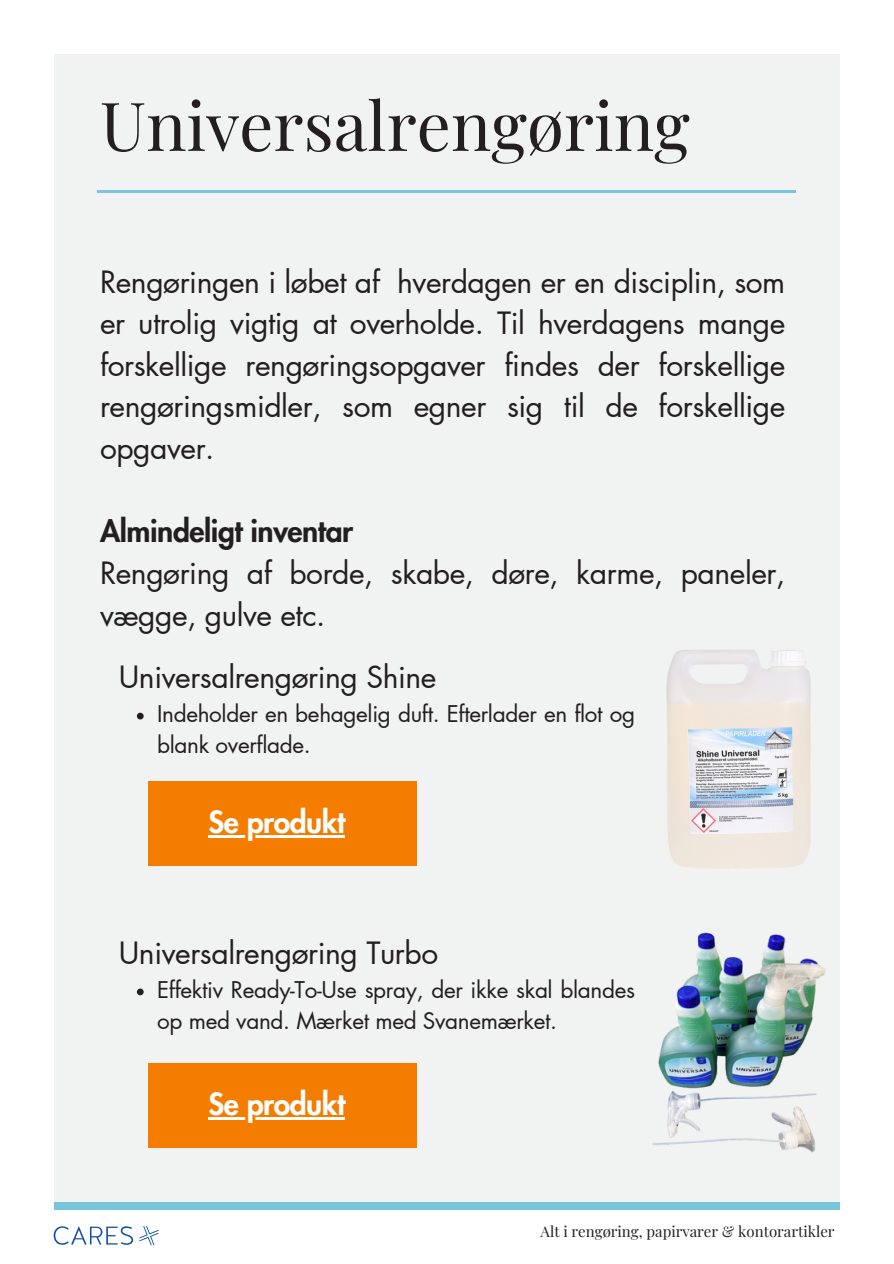
<style>
.page{position:relative;width:894px;height:1264px;background:#fff}
.page>*{position:absolute;margin:0;border:0;box-sizing:border-box;transform-origin:0 0}
.t1{font:67.5px "Playfair Display";color:#231f20}
.t2{font:30px/41.7px "Futura LT Pro";letter-spacing:-.015em;color:#231f20;text-align:justify}
.t3{font:800 30px "Futura LT Pro";letter-spacing:-.015em;color:#231f20}
.t4{font:800 30px "Futura LT Pro";letter-spacing:-.015em;color:#fff}
.t5{font:22.5px/31.5px "Futura LT Pro";letter-spacing:-.015em;color:#231f20}
.t6{font:15px "Playfair Display";color:#231f20}
</style>
<div class="page">
<div style="left:54px;top:54px;width:785px;height:1155px;background:#f1f2f2"></div>
<div style="left:54px;top:1202px;width:785px;height:7px;background:#78c5dc"></div>
<hr style="left:98px;top:191px;width:697px;height:1px;background:#78c5dc">
<svg style="left:54px;top:1226px;width:79px;height:18px"></svg>
<svg style="left:139px;top:1226px;width:19px;height:19px"></svg>
<img style="left:666px;top:604px;width:174px;height:312px">
<div style="left:149px;top:781px;width:268px;height:84px;background:#f47d00"></div>
<div style="left:149px;top:1062px;width:268px;height:85px;background:#f47d00"></div>
<img style="left:652px;top:932px;width:174px;height:221px">
<svg style="left:137px;top:712px;width:7px;height:7px"></svg>
<hr style="left:208px;top:835px;width:137px;height:2px;background:#fff">
<svg style="left:137px;top:988px;width:7px;height:7px"></svg>
<hr style="left:208px;top:1116px;width:137px;height:3px;background:#fff">
<h1 class="t1" style="left:100px;top:78px;width:591px">Universalrengøring</h1>
<p class="t2" style="left:100px;top:262px;width:686px">Rengøringen i løbet af hverdagen er en disciplin, som er utrolig vigtig at overholde. Til hverdagens mange forskellige rengøringsopgaver findes der forskellige rengøringsmidler, som egner sig til de forskellige opgaver.</p>
<p class="t3" style="left:100px;top:517px;width:254px">Almindeligt inventar</p>
<p class="t2" style="left:100px;top:553px;width:686px">Rengøring af borde, skabe, døre, karme, paneler, vægge, gulve etc.</p>
<p class="t2" style="left:119px;top:657px;width:319px">Universalrengøring Shine</p>
<p class="t5" style="left:157px;top:698px;width:479px">Indeholder en behagelig duft. Efterlader en flot og blank overflade.</p>
<p class="t4" style="left:208px;top:808px;width:138px">Se produkt</p>
<p class="t2" style="left:119px;top:933px;width:321px">Universalrengøring Turbo</p>
<p class="t5" style="left:157px;top:974px;width:479px">Effektiv Ready-To-Use spray, der ikke skal blandes op med vand. Mærket med Svanemærket.</p>
<p class="t4" style="left:208px;top:1089px;width:138px">Se produkt</p>
<p class="t6" style="left:540px;top:1220px;width:295px">Alt i rengøring, papirvarer &amp; kontorartikler</p>
</div>
